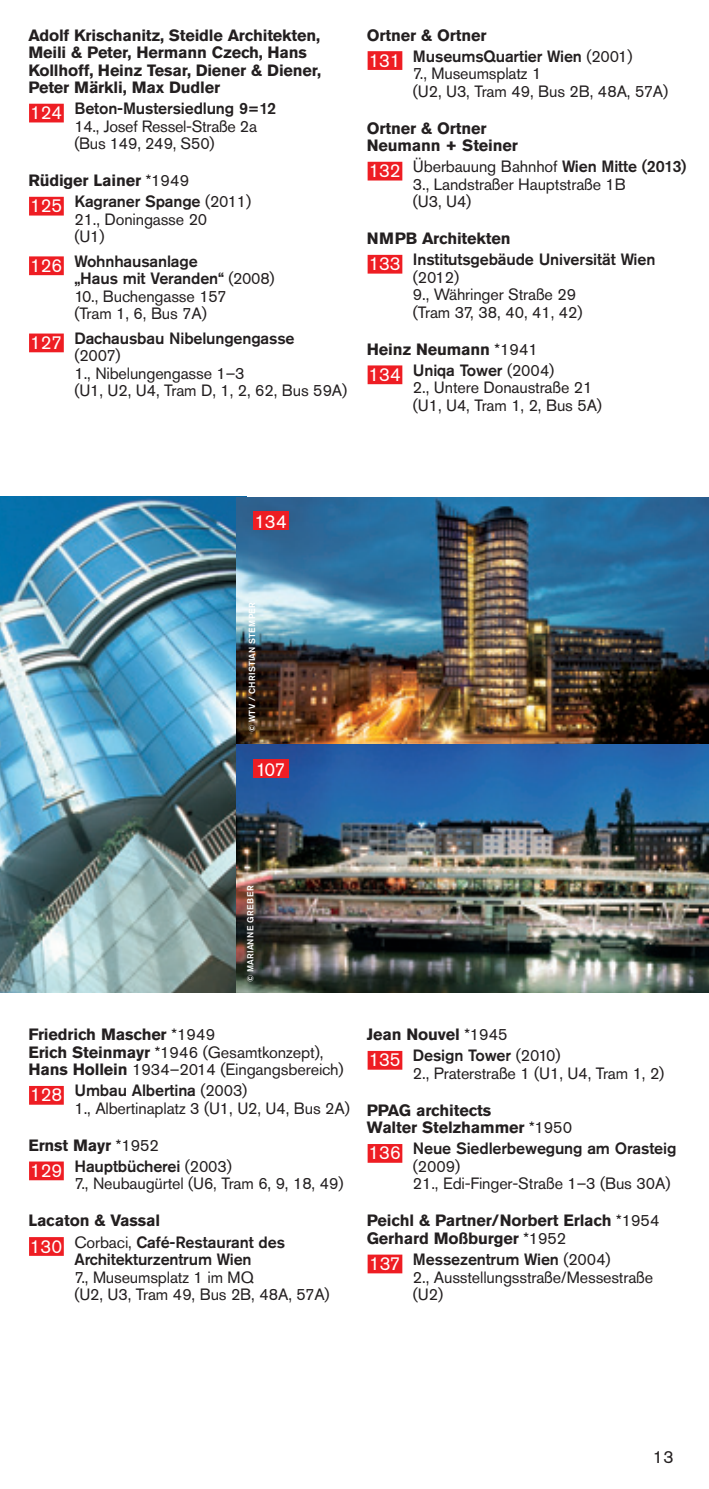
<style>
.page{position:relative;width:709px;height:1489px;background:#fff}
.page>*{position:absolute;margin:0;border:0;box-sizing:border-box;transform-origin:0 0}
.t1{font:18.75px "Akzidenz Grotesk Pro";letter-spacing:-.03em;color:#fff}
.t2{font:17.5px "Akzidenz Grotesk Pro";color:#231f20}
.t3{font:16.25px/17.5px "Akzidenz Grotesk Pro";letter-spacing:-.01em;color:#231f20}
.t4{font:700 16.25px/17.5px "Akzidenz Grotesk Pro";letter-spacing:-.01em;color:#231f20}
.t5{font:500 16.25px/21px "Akzidenz Grotesk Pro";letter-spacing:-.01em;color:#231f20}
.t6{font:500 8.75px "Akzidenz Grotesk Pro";letter-spacing:.04em;color:#fff}
.s1{font-size:18.75px;color:#fff}
.s2{font-weight:500}
.s3{font-weight:700}
.s4{font-weight:400}
.s5{font-weight:400;font-size:18.75px;color:#fff}
</style>
<div class="page">
<img style="left:0;top:496px;width:247px;height:496px">
<div style="left:29px;top:104px;width:35px;height:18px;background:#ee1d23"></div>
<div style="left:29px;top:197px;width:35px;height:18px;background:#ee1d23"></div>
<div style="left:29px;top:256px;width:35px;height:19px;background:#ee1d23"></div>
<div style="left:29px;top:333px;width:35px;height:19px;background:#ee1d23"></div>
<div style="left:367px;top:51px;width:35px;height:19px;background:#ee1d23"></div>
<div style="left:367px;top:162px;width:35px;height:18px;background:#ee1d23"></div>
<div style="left:367px;top:255px;width:35px;height:18px;background:#ee1d23"></div>
<div style="left:367px;top:365px;width:35px;height:19px;background:#ee1d23"></div>
<div style="left:29px;top:1085px;width:35px;height:19px;background:#ee1d23"></div>
<div style="left:29px;top:1161px;width:35px;height:19px;background:#ee1d23"></div>
<div style="left:29px;top:1236px;width:35px;height:19px;background:#ee1d23"></div>
<div style="left:367px;top:1050px;width:35px;height:19px;background:#ee1d23"></div>
<div style="left:367px;top:1143px;width:35px;height:19px;background:#ee1d23"></div>
<div style="left:367px;top:1254px;width:35px;height:19px;background:#ee1d23"></div>
<img style="left:237px;top:497px;width:472px;height:247px">
<div style="left:253px;top:511px;width:35px;height:19px;background:#ee1d23"></div>
<img style="left:237px;top:744px;width:472px;height:248px">
<div style="left:253px;top:759px;width:35px;height:19px;background:#ee1d23"></div>
<p class="t4" style="left:28px;top:26px;width:294px">Adolf Krischanitz, Steidle Architekten, Meili &amp; Peter, Hermann Czech, Hans Kollhoff, Heinz Tesar, Diener &amp; Diener, Peter Märkli, Max Dudler</p>
<p class="t3" style="left:74px;top:100px;width:203px;text-indent:-44px"><span class="s1">124</span> <span class="s2">Beton-Mustersiedlung 9=12<br></span>14., Josef Ressel-Straße 2a (Bus 149, 249, S50)</p>
<p class="t5" style="left:28px;top:170px;width:224px"><span class="s3">Rüdiger Lainer</span> <span class="s4">*1949<br></span><span class="s5">125</span> Kagraner Spange <span class="s4">(2011)</span></p>
<p class="t3" style="left:74px;top:210px;width:134px">21., Doningasse 20 (U1)</p>
<p class="t3" style="left:74px;top:252px;width:201px;text-indent:-44px"><span class="s1">126</span> <span class="s2">Wohnhausanlage<br>„Haus mit Veranden“</span> (2008)<br>10., Buchengasse 157<br>(Tram 1, 6, Bus 7A)</p>
<p class="t3" style="left:74px;top:329px;width:274px;text-indent:-44px"><span class="s1">127</span> <span class="s2">Dachausbau Nibelungengasse<br></span>(2007)<br>1., Nibelungengasse 1–3<br>(U1, U2, U4, Tram D, 1, 2, 62, Bus 59A)</p>
<p class="t5" style="left:367px;top:24px;width:267px"><span class="s3">Ortner &amp; Ortner<br></span><span class="s5">131</span> MuseumsQuartier Wien <span class="s4">(2001)</span></p>
<p class="t3" style="left:413px;top:65px;width:257px">7., Museumsplatz 1<br>(U2, U3, Tram 49, Bus 2B, 48A, 57A)</p>
<p class="t4" style="left:367px;top:119px;width:152px">Ortner &amp; Ortner<br>Neumann + Steiner</p>
<p class="t3" style="left:413px;top:158px;width:275px;text-indent:-44px"><span class="s1">132</span> Überbauung Bahnhof <span class="s2">Wien Mitte (2013)<br></span>3., Landstraßer Hauptstraße 1B<br>(U3, U4)</p>
<p class="t5" style="left:367px;top:228px;width:290px"><span class="s3">NMPB Architekten<br></span><span class="s5">133</span> Institutsgebäude Universität Wien</p>
<p class="t3" style="left:413px;top:268px;width:171px">(2012)<br>9., Währinger Straße 29 (Tram 37, 38, 40, 41, 42)</p>
<p class="t4" style="left:367px;top:338px;width:189px;line-height:21px">Heinz Neumann <span class="s4">*1941<br></span><span class="s5">134</span> <span class="s2">Uniqa Tower</span> <span class="s4">(2004)</span></p>
<p class="t3" style="left:413px;top:379px;width:190px">2., Untere Donaustraße 21 (U1, U4, Tram 1, 2, Bus 5A)</p>
<p class="t1" style="left:254px;top:509px;width:34px">134</p>
<p class="t6" style="left:246px;top:732px;width:132px;rotate:-90deg">© WTV / CHRISTIAN STEMPER</p>
<p class="t1" style="left:256px;top:757px;width:31px">107</p>
<p class="t6" style="left:245px;top:982px;width:98px;rotate:-90deg">© MARIANNE GREBER</p>
<p class="t3" style="left:28px;top:1025px;width:317px"><span class="s3">Friedrich Mascher</span> *1949<br><span class="s3">Erich Steinmayr</span> *1946 (Gesamtkonzept),<br><span class="s3">Hans Hollein</span> 1934–2014 (Eingangsbereich)</p>
<p class="t3" style="left:74px;top:1081px;width:277px;text-indent:-44px"><span class="s1">128</span> <span class="s2">Umbau Albertina</span> (2003)<br>1., Albertinaplatz 3 (U1, U2, U4, Bus 2A)</p>
<p class="t5" style="left:28px;top:1134px;width:205px"><span class="s3">Ernst Mayr</span> <span class="s4">*1952<br></span><span class="s5">129</span> Hauptbücherei <span class="s4">(2003)</span></p>
<p class="t3" style="left:74px;top:1174px;width:271px">7., Neubaugürtel (U6, Tram 6, 9, 18, 49)</p>
<p class="t5" style="left:28px;top:1209px;width:258px"><span class="s3">Lacaton &amp; Vassal<br></span><span class="s5">130</span> <span class="s4">Corbaci,</span> Café-Restaurant des</p>
<p class="t5" style="left:74px;top:1248px;width:179px">Architekturzentrum Wien</p>
<p class="t3" style="left:74px;top:1267px;width:257px">7., Museumsplatz 1 im MQ<br>(U2, U3, Tram 49, Bus 2B, 48A, 57A)</p>
<p class="t3" style="left:367px;top:1024px;width:195px;line-height:21px"><span class="s3">Jean Nouvel</span> *1945<br><span class="s1">135</span> <span class="s2">Design Tower</span> (2010)</p>
<p class="t3" style="left:413px;top:1064px;width:253px">2., Praterstraße 1 (U1, U4, Tram 1, 2)</p>
<p class="t4" style="left:367px;top:1101px;width:207px">PPAG architects<br>Walter Stelzhammer <span class="s4">*1950</span></p>
<p class="t3" style="left:413px;top:1139px;width:265px;text-indent:-44px"><span class="s1">136</span> <span class="s2">Neue Siedlerbewegung am Orasteig </span>(2009)<br>21., Edi-Finger-Straße 1–3 (Bus 30A)</p>
<p class="t4" style="left:367px;top:1211px;width:294px">Peichl &amp; Partner/Norbert Erlach <span class="s4">*1954<br></span>Gerhard Moßburger <span class="s4">*1952</span></p>
<p class="t3" style="left:413px;top:1250px;width:242px;text-indent:-44px"><span class="s1">137</span> <span class="s2">Messezentrum Wien</span> (2004)<br>2., Ausstellungsstraße/Messestraße (U2)</p>
<p class="t2" style="left:652px;top:1444px;width:22px">13</p>
</div>
